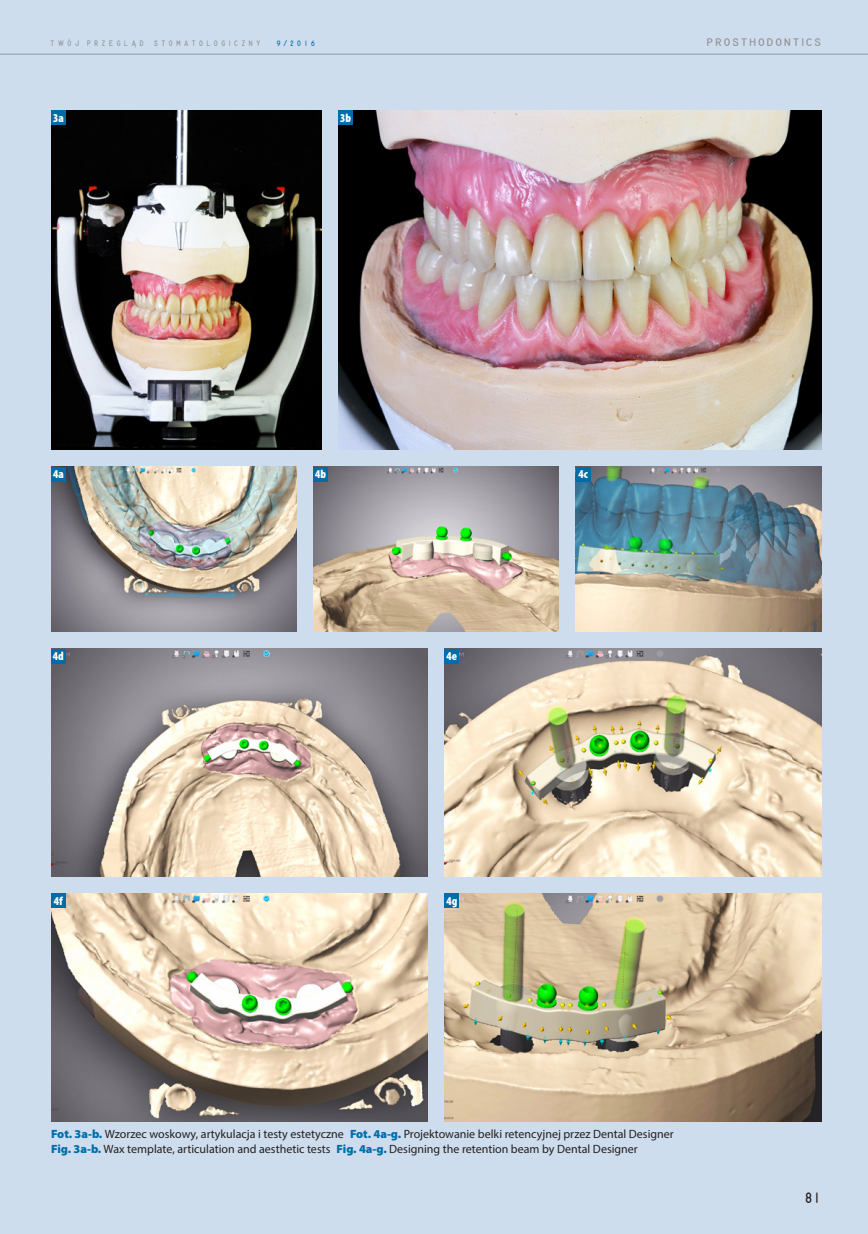
<style>
.page{position:relative;width:868px;height:1234px;background:#fff}
.page>*{position:absolute;margin:0;border:0;box-sizing:border-box;transform-origin:0 0}
.t1{font:15.75px "Gordon URWTCE Con";color:#231f20}
.podpis{font:12px "Myriad Pro";color:#231f20}
.t2{font:900 condensed 12px "Myriad Pro";color:#fff}
.t3{font:11.55px "Gordon URWTCE Con";letter-spacing:.145em;color:#939598;scale:1.25 1}
.t4{font:8.4px "Gordon URWTCE Con";letter-spacing:.445em;color:#939598}
.t5{font:8.25px "Gordon URWTCE Con";color:#006daa}
.s1{font-weight:900;color:#006daa}
</style>
<div class="page">
<div style="left:0;top:0;width:867px;height:1233px;background:#cedded"></div>
<hr style="left:0;top:54px;width:867px;height:1px;background:#939598">
<img style="left:51px;top:111px;width:270px;height:339px">
<img style="left:338px;top:111px;width:483px;height:338px">
<img style="left:575px;top:467px;width:246px;height:164px">
<img style="left:313px;top:467px;width:245px;height:164px">
<img style="left:51px;top:467px;width:245px;height:164px">
<img style="left:444px;top:893px;width:377px;height:227px">
<img style="left:51px;top:893px;width:376px;height:227px">
<img style="left:444px;top:648px;width:377px;height:228px">
<img style="left:51px;top:648px;width:376px;height:228px">
<div style="left:51px;top:111px;width:14px;height:14px;background:#006daa"></div>
<div style="left:51px;top:467px;width:14px;height:14px;background:#006daa"></div>
<div style="left:51px;top:648px;width:14px;height:15px;background:#006daa"></div>
<div style="left:51px;top:893px;width:14px;height:14px;background:#006daa"></div>
<div style="left:444px;top:648px;width:15px;height:15px;background:#006daa"></div>
<div style="left:444px;top:893px;width:15px;height:14px;background:#006daa"></div>
<div style="left:313px;top:467px;width:15px;height:14px;background:#006daa"></div>
<div style="left:575px;top:467px;width:15px;height:14px;background:#006daa"></div>
<div style="left:338px;top:111px;width:14px;height:14px;background:#006daa"></div>
<p class="t4" style="left:51px;top:38px;width:211px">TWÓJ PRZEGLĄD STOMATOLOGICZNY</p>
<p class="t3" style="left:706px;top:36px;width:93px">PROSTHODONTICS</p>
<p class="t5" style="left:276px;top:38px;width:40px">9/2016</p>
<p class="t2" style="left:53px;top:111px;width:12px">3a</p>
<p class="t2" style="left:340px;top:111px;width:12px">3b</p>
<p class="t2" style="left:53px;top:467px;width:12px">4a</p>
<p class="t2" style="left:315px;top:467px;width:12px">4b</p>
<p class="t2" style="left:578px;top:467px;width:11px">4c</p>
<p class="t2" style="left:53px;top:649px;width:12px">4d</p>
<p class="t2" style="left:446px;top:649px;width:12px">4e</p>
<p class="t2" style="left:54px;top:894px;width:11px">4f</p>
<p class="t2" style="left:446px;top:894px;width:12px">4g</p>
<p class="podpis" style="left:51px;top:1126px;width:624px"><span class="s1">Fot. 3a-b.</span> Wzorzec woskowy, artykulacja i testy estetyczne <span class="s1">Fot. 4a-g.</span> Projektowanie belki retencyjnej przez Dental Designer</p>
<p class="podpis" style="left:51px;top:1141px;width:588px"><span class="s1">Fig. 3a-b.</span> Wax template, articulation and aesthetic tests <span class="s1">Fig. 4a-g.</span> Designing the retention beam by Dental Designer</p>
<h1 class="t1" style="left:804px;top:1187px;width:18px">81</h1>
</div>
